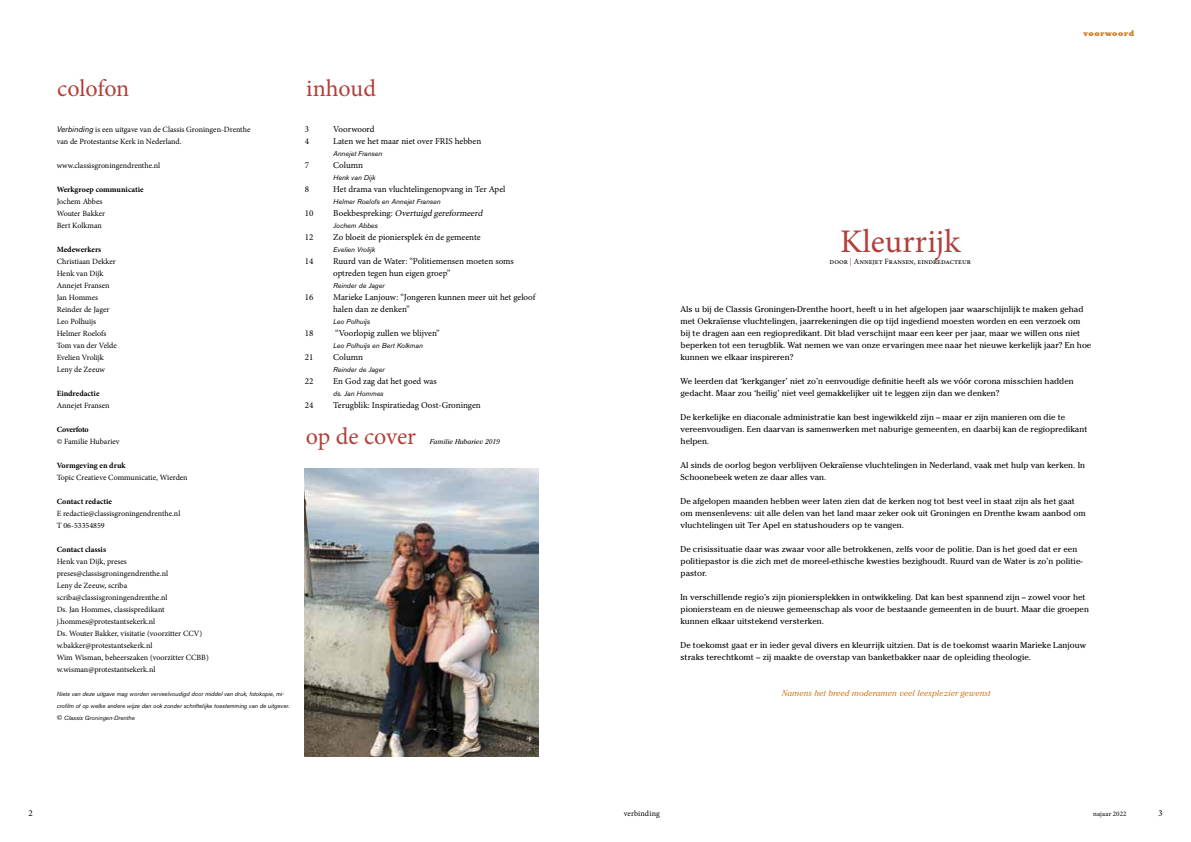
<style>
.page{position:relative;width:1191px;height:842px;background:#fff}
.page>*{position:absolute;margin:0;border:0;box-sizing:border-box;transform-origin:0 0}
.t1{font:33px "Minion Pro";color:#b33f39}
.t2{font:24px "Minion Pro";color:#b33f39}
.t3{font:9px/12px "Minion Pro";letter-spacing:-.01em;color:#000}
.t4{font:italic 9px "Minion Pro";color:#000}
.t5{font:8.5px/12px "Cheltenham";color:#000}
.t6{font:italic 8.5px "Cheltenham";color:#cf7c23}
.t7{font:8px/12px "Minion Pro";color:#000}
.t8{font:8px/12px "Minion Pro";letter-spacing:-.02em;color:#000}
.t9{font:700 8px "Minion Pro";color:#000}
.t10{font:700 8px "Minion Pro";letter-spacing:-.03em;color:#000}
.t11{font:900 8px "Cheltenham";letter-spacing:.06em;color:#cf7c23}
.t12{font:italic 7px "Akzidenz Grotesk BE";color:#000}
.t13{font:italic 7px "Cheltenham";color:#000}
.t14{font:7px "Minion Pro";letter-spacing:.015em;color:#000}
.t15{font:italic 6px/12px "Akzidenz Grotesk BE";color:#000}
.s1{font-family:"Akzidenz Grotesk BE";font-style:italic}
.s2{font-family:"Minion Pro";font-style:normal;font-size:8px}
.s3{font-style:normal}
.s4{color:#b33f39}
</style>
<div class="page">
<img style="left:305px;top:468px;width:234px;height:288px">
<h2 class="t2" style="left:57px;top:72px;width:74px">colofon</h2>
<h2 class="t2" style="left:306px;top:72px;width:71px">inhoud</h2>
<p class="t7" style="left:57px;top:123px;width:195px"><span class="s1">Verbinding</span> is een uitgave van de Classis Groningen-Drenthe van de Protestantse Kerk in Nederland.</p>
<p class="t7" style="left:57px;top:159px;width:105px">www.classisgroningendrenthe.nl</p>
<p class="t9" style="left:57px;top:184px;width:88px">Werkgroep communicatie</p>
<p class="t7" style="left:57px;top:195px;width:50px">Jochem Abbes<br>Wouter Bakker<br>Bert Kolkman</p>
<p class="t9" style="left:57px;top:244px;width:46px">Medewerkers</p>
<p class="t8" style="left:57px;top:255px;width:62px">Christiaan Dekker<br>Henk van Dijk<br>Annejet Fransen<br>Jan Hommes<br>Reinder de Jager<br>Leo Polhuijs<br>Helmer Roelofs<br>Tom van der Velde<br>Evelien Vrolijk<br>Leny de Zeeuw</p>
<p class="t9" style="left:57px;top:388px;width:44px">Eindredactie</p>
<p class="t7" style="left:57px;top:399px;width:54px">Annejet Fransen</p>
<p class="t10" style="left:57px;top:424px;width:33px">Coverfoto</p>
<p class="t7" style="left:57px;top:435px;width:65px">© Familie Hubariev</p>
<p class="t9" style="left:57px;top:460px;width:70px">Vormgeving en druk</p>
<p class="t7" style="left:57px;top:471px;width:132px">Topic Creatieve Communicatie, Wierden</p>
<p class="t9" style="left:57px;top:496px;width:57px">Contact redactie</p>
<p class="t7" style="left:57px;top:507px;width:125px">E redactie@classisgroningendrenthe.nl<br>T 06-53354859</p>
<p class="t9" style="left:57px;top:544px;width:51px">Contact classis</p>
<p class="t7" style="left:57px;top:555px;width:154px">Henk van Dijk, preses preses@classisgroningendrenthe.nl<br>Leny de Zeeuw, scriba scriba@classisgroningendrenthe.nl<br>Ds. Jan Hommes, classispredikant j.hommes@protestantsekerk.nl<br>Ds. Wouter Bakker, visitatie (voorzitter CCV) w.bakker@protestantsekerk.nl<br>Wim Wisman, beheerszaken (voorzitter CCBB) w.wisman@protestantsekerk.nl</p>
<p class="t15" style="left:57px;top:688px;width:234px">Niets van deze uitgave mag worden verveelvoudigd door middel van druk, fotokopie, mi&shy;crofilm of op welke andere wijze dan ook zonder schriftelijke toestemming van de uitgever. <span class="s2">©</span> Classis Groningen-Drenthe</p>
<p class="t3" style="left:305px;top:123px;width:6px">3</p>
<p class="t3" style="left:333px;top:123px;width:43px">Voorwoord</p>
<p class="t3" style="left:305px;top:135px;width:6px">4</p>
<p class="t3" style="left:333px;top:135px;width:150px">Laten we het maar niet over FRIS hebben</p>
<p class="t12" style="left:333px;top:149px;width:51px">Annejet Fransen</p>
<p class="t3" style="left:305px;top:159px;width:6px">7</p>
<p class="t3" style="left:333px;top:159px;width:31px">Column</p>
<p class="t12" style="left:333px;top:173px;width:44px">Henk van Dijk</p>
<p class="t3" style="left:305px;top:183px;width:6px">8</p>
<p class="t3" style="left:333px;top:183px;width:174px">Het drama van vluchtelingenopvang in Ter Apel</p>
<p class="t12" style="left:333px;top:197px;width:109px">Helmer Roelofs en Annejet Fransen</p>
<p class="t3" style="left:305px;top:207px;width:10px">10</p>
<p class="t4" style="left:333px;top:207px;width:153px"><span class="s3">B o e kb e s p r e k i n g :</span> Overtuigd gereformeerd</p>
<p class="t12" style="left:333px;top:221px;width:46px">Jochem Abbes</p>
<p class="t3" style="left:305px;top:231px;width:10px">12</p>
<p class="t3" style="left:333px;top:231px;width:149px">Zo bloeit de pioniersplek én de gemeente</p>
<p class="t12" style="left:333px;top:245px;width:44px">Evelien Vrolijk</p>
<p class="t3" style="left:305px;top:255px;width:10px">14</p>
<p class="t3" style="left:333px;top:255px;width:182px">Ruurd van de Water: “Politiemensen moeten soms optreden tegen hun eigen groep”</p>
<p class="t12" style="left:333px;top:281px;width:53px">Reinder de Jager</p>
<p class="t3" style="left:305px;top:291px;width:10px">16</p>
<p class="t3" style="left:333px;top:291px;width:205px">Marieke Lanjouw: “Jongeren kunnen meer uit het geloof halen dan ze denken”</p>
<p class="t12" style="left:333px;top:317px;width:39px">Leo Polhuijs</p>
<p class="t3" style="left:305px;top:327px;width:10px">18</p>
<p class="t3" style="left:335px;top:327px;width:106px">“Voorlopig zullen we blijven”</p>
<p class="t12" style="left:333px;top:341px;width:91px">Leo Polhuijs en Bert Kolkman</p>
<p class="t3" style="left:305px;top:351px;width:10px">21</p>
<p class="t3" style="left:333px;top:351px;width:31px">Column</p>
<p class="t12" style="left:333px;top:365px;width:53px">Reinder de Jager</p>
<p class="t3" style="left:305px;top:375px;width:10px">22</p>
<p class="t3" style="left:333px;top:375px;width:105px">En God zag dat het goed was</p>
<p class="t12" style="left:333px;top:389px;width:52px">ds. Jan Hommes</p>
<p class="t3" style="left:305px;top:399px;width:10px">24</p>
<p class="t3" style="left:333px;top:399px;width:149px">Terugblik: Inspiratiedag Oost-Groningen</p>
<h2 class="t2" style="left:306px;top:420px;width:112px">op de cover</h2>
<p class="t13" style="left:430px;top:437px;width:71px">Familie Hubariev 2019</p>
<h1 class="t1" style="left:840px;top:219px;width:123px">Kleurrijk</h1>
<p class="t7" style="left:829px;top:255px;width:143px">door <span class="s4">|</span> Annejet Fransen, eindredacteur</p>
<p class="t11" style="left:1083px;top:28px;width:52px">voorwoord</p>
<p class="t5" style="left:680px;top:303px;width:412px">Als u bij de Classis Groningen-Drenthe hoort, heeft u in het afgelopen jaar waarschijnlijk te maken gehad met Oekraïense vluchtelingen, jaarrekeningen die op tijd ingediend moesten worden en een verzoek om bij te dragen aan een regiopredikant. Dit blad verschijnt maar een keer per jaar, maar we willen ons niet beperken tot een terugblik. Wat nemen we van onze ervaringen mee naar het nieuwe kerkelijk jaar? En hoe kunnen we elkaar inspireren?</p>
<p class="t5" style="left:680px;top:375px;width:394px">We leerden dat ‘kerkganger’ niet zo’n eenvoudige definitie heeft als we vóór corona misschien hadden gedacht. Maar zou ‘heilig’ niet veel gemakkelijker uit te leggen zijn dan we denken?</p>
<p class="t5" style="left:680px;top:411px;width:408px">De kerkelijke en diaconale administratie kan best ingewikkeld zijn – maar er zijn manieren om die te vereenvoudigen. Een daarvan is samenwerken met naburige gemeenten, en daarbij kan de regiopredikant helpen.</p>
<p class="t5" style="left:680px;top:459px;width:406px">Al sinds de oorlog begon verblijven Oekraïense vluchtelingen in Nederland, vaak met hulp van kerken. In<br>Schoonebeek weten ze daar alles van.</p>
<p class="t5" style="left:680px;top:495px;width:407px">De afgelopen maanden hebben weer laten zien dat de kerken nog tot best veel in staat zijn als het gaat om mensenlevens: uit alle delen van het land maar zeker ook uit Groningen en Drenthe kwam aanbod om vluchtelingen uit Ter Apel en statushouders op te vangen.</p>
<p class="t5" style="left:680px;top:543px;width:403px">De crisissituatie daar was zwaar voor alle betrokkenen, zelfs voor de politie. Dan is het goed dat er een politiepastor is die zich met de moreel-ethische kwesties bezighoudt. Ruurd van de Water is zo’n politie&shy;pastor.</p>
<p class="t5" style="left:680px;top:591px;width:410px">In verschillende regio’s zijn pioniersplekken in ontwikkeling. Dat kan best spannend zijn – zowel voor het pioniersteam en de nieuwe gemeenschap als voor de bestaande gemeenten in de buurt. Maar die groepen kunnen elkaar uitstekend versterken.</p>
<p class="t5" style="left:680px;top:639px;width:407px">De toekomst gaat er in ieder geval divers en kleurrijk uitzien. Dat is de toekomst waarin Marieke Lanjouw straks terechtkomt – zij maakte de overstap van banketbakker naar de opleiding theologie.</p>
<p class="t6" style="left:782px;top:688px;width:210px">Namens het breed moderamen veel leesplezier gewenst</p>
<p class="t3" style="left:28px;top:807px;width:6px">2</p>
<p class="t7" style="left:624px;top:807px;width:38px">verbinding</p>
<p class="t14" style="left:1093px;top:809px;width:35px">najaar 2022</p>
<p class="t3" style="left:1158px;top:807px;width:6px">3</p>
</div>
